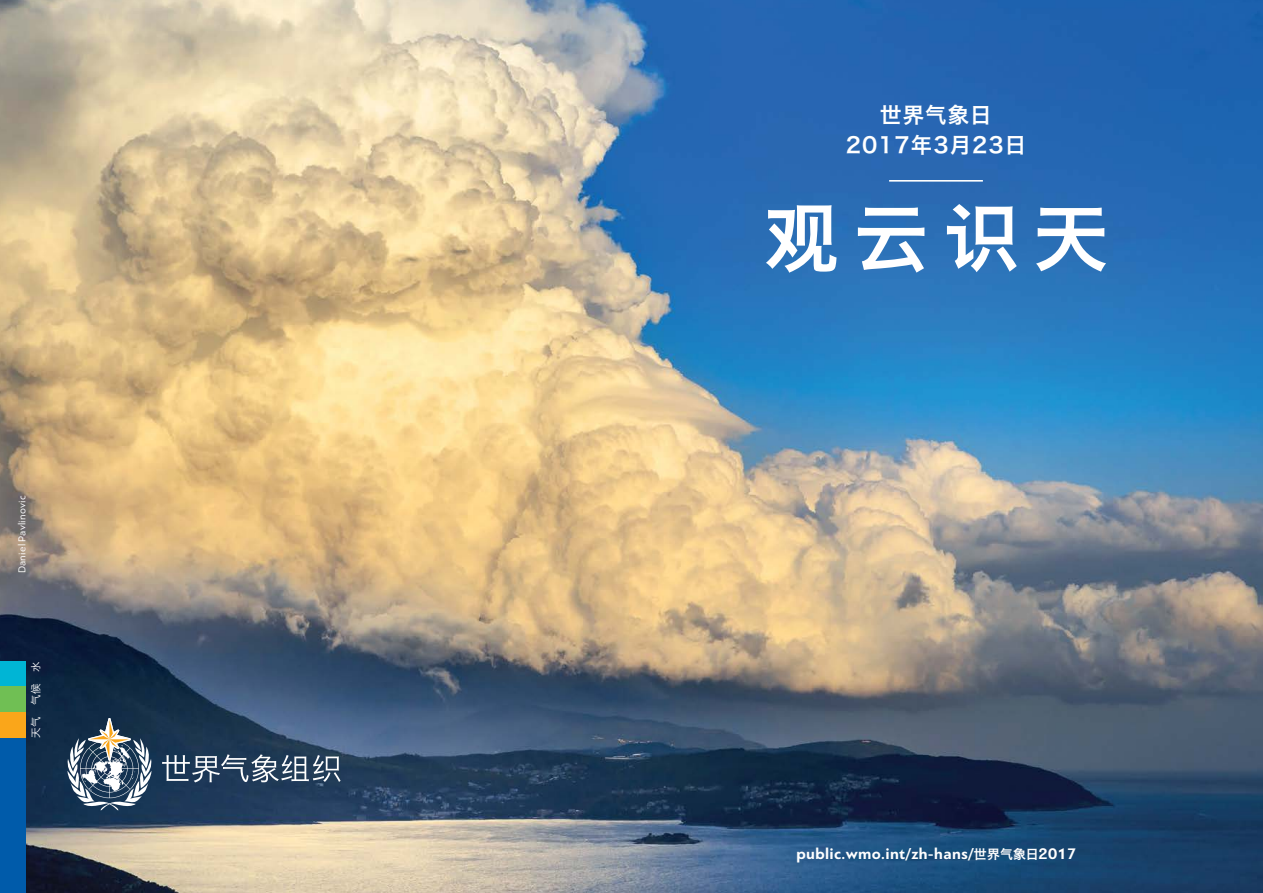
<style>
.page{position:relative;width:1263px;height:893px;background:#fff}
.page>*{position:absolute;margin:0;border:0;box-sizing:border-box;transform-origin:0 0}
.t1{font:75px "Hiragino Sans GB W6";color:#fff}
.t2{font:21.45px/29.4px "Hiragino Sans GB W6";letter-spacing:.05em;color:#fff;text-align:center}
.t3{font:700 16.05px "PF Bague Sans Pro";letter-spacing:.02em;color:#fff}
.t4{font:10.5px "PF Bague Sans Pro";letter-spacing:.015em;color:#fff}
.t5{font:10.5px "Hiragino Sans GB W3";color:#fff}
.s1{font-family:"Hira Kaku Pro W6";font-weight:400;font-size:12.9px}
</style>
<div class="page">
<img style="left:0;top:0;width:1263px;height:893px">
<div style="left:0;top:738px;width:26px;height:155px;background:#005baa"></div>
<div style="left:0;top:661px;width:26px;height:26px;background:#00b5d5"></div>
<div style="left:0;top:687px;width:26px;height:25px;background:#70bf54"></div>
<div style="left:0;top:712px;width:26px;height:26px;background:#faa61a"></div>
<svg style="left:162px;top:754px;width:179px;height:28px"></svg>
<svg style="left:67px;top:718px;width:85px;height:92px"></svg>
<hr style="left:889px;top:180px;width:94px;height:2px;background:#fff">
<p class="t4" style="left:16px;top:573px;width:79px;rotate:-90deg">Daniel Pavlinovic</p>
<p class="t5" style="left:29px;top:738px;width:78px;rotate:-90deg">天气 气候 水</p>
<h2 class="t2" style="left:846px;top:100px;width:182px">世界气象日<br>2017年3月23日</h2>
<h1 class="t1" style="left:763px;top:189px;width:346px">观云识天</h1>
<p class="t3" style="left:796px;top:844px;width:281px">public.wmo.int/zh-hans/<span class="s1">世界气象日</span>2017</p>
</div>
